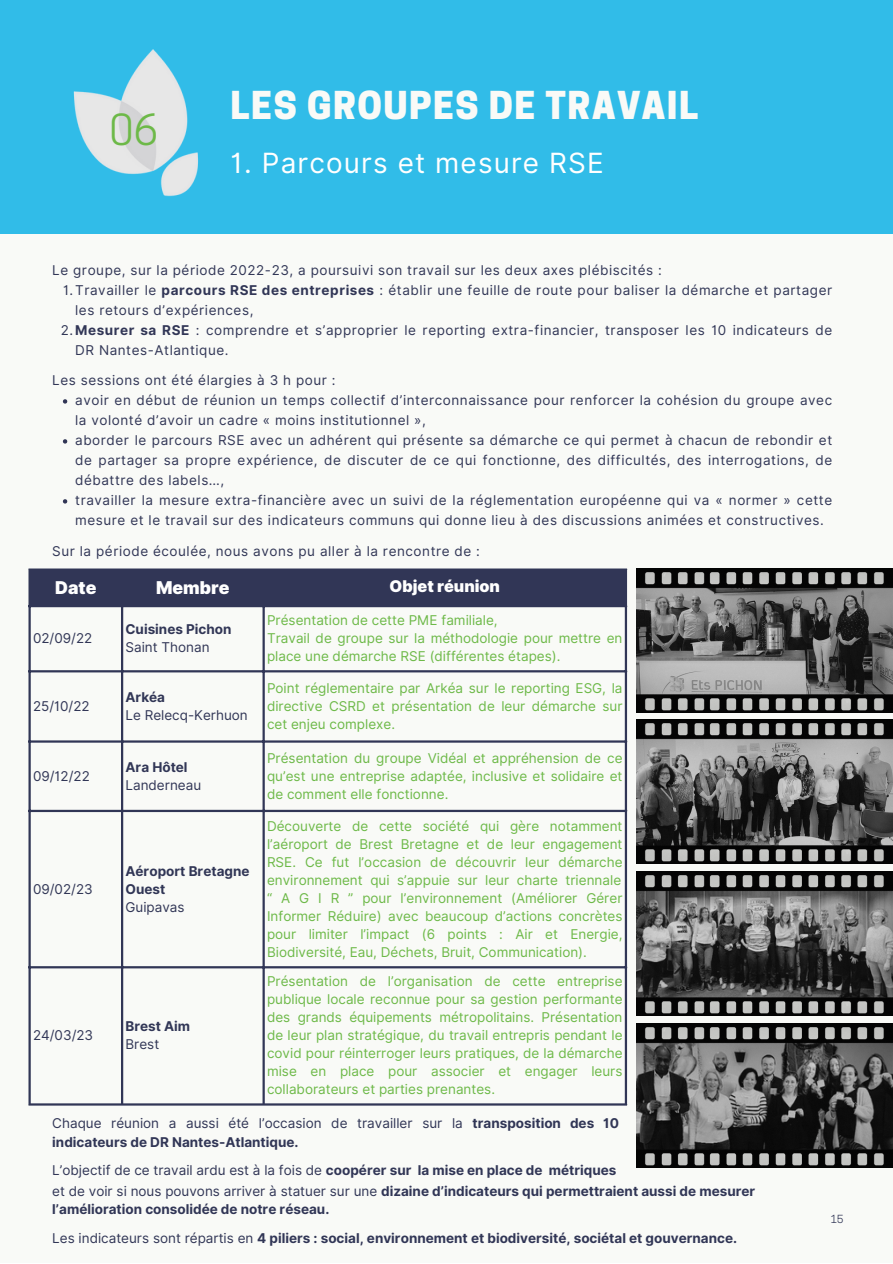
<style>
.page{position:relative;width:893px;height:1264px;background:#fff}
.page>*{position:absolute;margin:0;border:0;box-sizing:border-box;transform-origin:0 0}
.t1{font:40.2px "Cooper Hewitt";color:#6db948}
.t2{font:800 36.15px "Cooper Hewitt";letter-spacing:.04em;color:#f9faf7}
.t3{font:27.9px "Inter";letter-spacing:.04em;color:#fff}
.t4{font:900 17.55px "Inter";color:#fff}
.t5{font:900 16.2px "Inter";color:#fff}
.t6{font:13.5px/18px "Inter";color:#6db948;text-align:justify}
.t7{font:13.5px/20px "Inter";letter-spacing:.04em;color:#313656}
.t8{font:700 13.5px/18px "Inter";color:#313656}
.t9{font:13.5px/18px "Inter";color:#313656}
.t10{font:10.5px "Cooper Hewitt";color:#313656}
.s1{font-weight:700}
.s2{font-weight:400}
</style>
<div class="page">
<div style="left:0;top:0;width:892px;height:1262px;background:#f9faf7"></div>
<div style="left:0;top:0;width:892px;height:234px;background:#31bce8"></div>
<svg style="left:63px;top:399px;width:4px;height:4px"></svg>
<svg style="left:63px;top:439px;width:4px;height:4px"></svg>
<svg style="left:63px;top:499px;width:4px;height:4px"></svg>
<div style="left:31px;top:570px;width:593px;height:35px;background:#313656"></div>
<hr style="left:28px;top:570px;width:3px;height:533px;background:#313656">
<hr style="left:121px;top:570px;width:2px;height:533px;background:#313656">
<hr style="left:262px;top:570px;width:3px;height:533px;background:#313656">
<hr style="left:624px;top:570px;width:3px;height:533px;background:#313656">
<hr style="left:28px;top:568px;width:599px;height:2px;background:#313656">
<hr style="left:28px;top:605px;width:599px;height:2px;background:#313656">
<hr style="left:28px;top:670px;width:599px;height:2px;background:#313656">
<hr style="left:28px;top:740px;width:599px;height:2px;background:#313656">
<hr style="left:28px;top:809px;width:599px;height:3px;background:#313656">
<hr style="left:28px;top:966px;width:599px;height:2px;background:#313656">
<hr style="left:28px;top:1103px;width:599px;height:2px;background:#313656">
<img style="left:73px;top:49px;width:125px;height:148px">
<img style="left:636px;top:568px;width:256px;height:144px">
<img style="left:636px;top:1023px;width:256px;height:144px">
<img style="left:636px;top:720px;width:256px;height:143px">
<img style="left:636px;top:871px;width:256px;height:144px">
<p class="t1" style="left:110px;top:115px;width:50px">06</p>
<p class="t2" style="left:231px;top:92px;width:469px">LES GROUPES DE TRAVAIL</p>
<p class="t3" style="left:231px;top:146px;width:374px">1. Parcours et mesure RSE</p>
<p class="t7" style="left:52px;top:260px;width:611px">Le groupe, sur la période 2022-23, a poursuivi son travail sur les deux axes plébiscités :</p>
<p class="t7" style="left:75px;top:280px;width:758px;text-indent:-12px">1.Travailler le <span class="s1">parcours RSE des entreprises</span> : établir une feuille de route pour baliser la démarche et partager les retours d’expériences,</p>
<p class="t7" style="left:75px;top:320px;width:758px;text-indent:-14px">2.<span class="s1">Mesurer sa RSE</span> : comprendre et s’approprier le reporting extra-financier, transposer les 10 indicateurs de<br>DR Nantes-Atlantique.</p>
<p class="t7" style="left:75px;top:390px;width:758px">avoir en début de réunion un temps collectif d’interconnaissance pour renforcer la cohésion du groupe avec la volonté d’avoir un cadre « moins institutionnel »,</p>
<p class="t7" style="left:75px;top:430px;width:758px;text-align:justify">aborder le parcours RSE avec un adhérent qui présente sa démarche ce qui permet à chacun de rebondir et de partager sa propre expérience, de discuter de ce qui fonctionne, des difficultés, des interrogations, de débattre des labels…,</p>
<p class="t7" style="left:75px;top:490px;width:758px">travailler la mesure extra-financière avec un suivi de la réglementation européenne qui va « normer » cette mesure et le travail sur des indicateurs communs qui donne lieu à des discussions animées et constructives.</p>
<p class="t7" style="left:52px;top:370px;width:285px">Les sessions ont été élargies à 3 h pour :</p>
<p class="t7" style="left:52px;top:541px;width:429px">Sur la période écoulée, nous avons pu aller à la rencontre de :</p>
<p class="t4" style="left:55px;top:577px;width:43px">Date</p>
<p class="t4" style="left:156px;top:577px;width:75px">Membre</p>
<p class="t5" style="left:389px;top:576px;width:112px">Objet réunion</p>
<p class="t7" style="left:33px;top:628px;width:61px">02/09/22</p>
<p class="t8" style="left:125px;top:620px;width:108px">Cuisines Pichon<br><span class="s2">Saint Thonan</span></p>
<p class="t6" style="left:267px;top:611px;width:232px">Présentation de cette PME familiale,</p>
<p class="t6" style="left:267px;top:629px;width:357px">Travail de groupe sur la méthodologie pour mettre en place une démarche RSE (différentes étapes).</p>
<p class="t7" style="left:33px;top:695px;width:58px">25/10/22</p>
<p class="t8" style="left:125px;top:687px;width:41px">Arkéa</p>
<p class="t9" style="left:125px;top:705px;width:124px">Le Relecq-Kerhuon</p>
<p class="t6" style="left:267px;top:678px;width:357px">Point réglementaire par Arkéa sur le reporting ESG, la directive CSRD et présentation de leur démarche sur cet enjeu complexe.</p>
<p class="t7" style="left:33px;top:766px;width:58px">09/12/22</p>
<p class="t9" style="left:125px;top:758px;width:77px"><span class="s1">Ara Hôtel<br></span>Landerneau</p>
<p class="t6" style="left:267px;top:749px;width:357px">Présentation du groupe Vidéal et appréhension de ce qu’est une entreprise adaptée, inclusive et solidaire et de comment elle fonctionne.</p>
<p class="t7" style="left:33px;top:879px;width:61px">09/02/23</p>
<p class="t7" style="left:33px;top:1025px;width:62px">24/03/23</p>
<p class="t8" style="left:125px;top:862px;width:125px">Aéroport Bretagne<br>Ouest</p>
<p class="t9" style="left:125px;top:898px;width:61px">Guipavas</p>
<p class="t8" style="left:125px;top:1017px;width:66px">Brest Aim</p>
<p class="t7" style="left:125px;top:1034px;width:35px">Brest</p>
<p class="t6" style="left:267px;top:817px;width:357px">Découverte de cette société qui gère notamment l’aéroport de Brest Bretagne et de leur engagement RSE. Ce fut l’occasion de découvrir leur démarche environnement qui s’appuie sur leur charte triennale</p>
<p class="t6" style="left:267px;top:889px;width:357px">“ A G I R ” pour l’environnement (Améliorer Gérer Informer Réduire) avec beaucoup d’actions concrètes pour limiter l’impact (6 points : Air et Energie, Biodiversité, Eau, Déchets, Bruit, Communication).</p>
<p class="t6" style="left:267px;top:972px;width:357px">Présentation de l’organisation de cette entreprise publique locale reconnue pour sa gestion performante des grands équipements métropolitains. Présentation de leur plan stratégique, du travail entrepris pendant le covid pour réinterroger leurs pratiques, de la démarche mise en place pour associer et engager leurs collaborateurs et parties prenantes.</p>
<p class="t8" style="left:52px;top:1113px;width:568px;line-height:18.8px"><span class="s2">Chaque réunion a aussi été l’occasion de travailler sur la</span> transposition des 10 indicateurs de DR Nantes-Atlantique.</p>
<p class="t9" style="left:52px;top:1161px;width:565px">L’objectif de ce travail ardu est à la fois de <span class="s1">coopérer sur la mise en place de métriques</span></p>
<p class="t8" style="left:52px;top:1181px;width:704px;line-height:18.8px"><span class="s2">et de voir si nous pouvons arriver à statuer sur une</span> dizaine d’indicateurs qui permettraient aussi de mesurer l’amélioration consolidée de notre réseau.</p>
<p class="t8" style="left:52px;top:1229px;width:686px"><span class="s2">Les indicateurs sont répartis en</span> 4 piliers : social, environnement et biodiversité, sociétal et gouvernance.</p>
<p class="t10" style="left:830px;top:1215px;width:14px">15</p>
</div>
